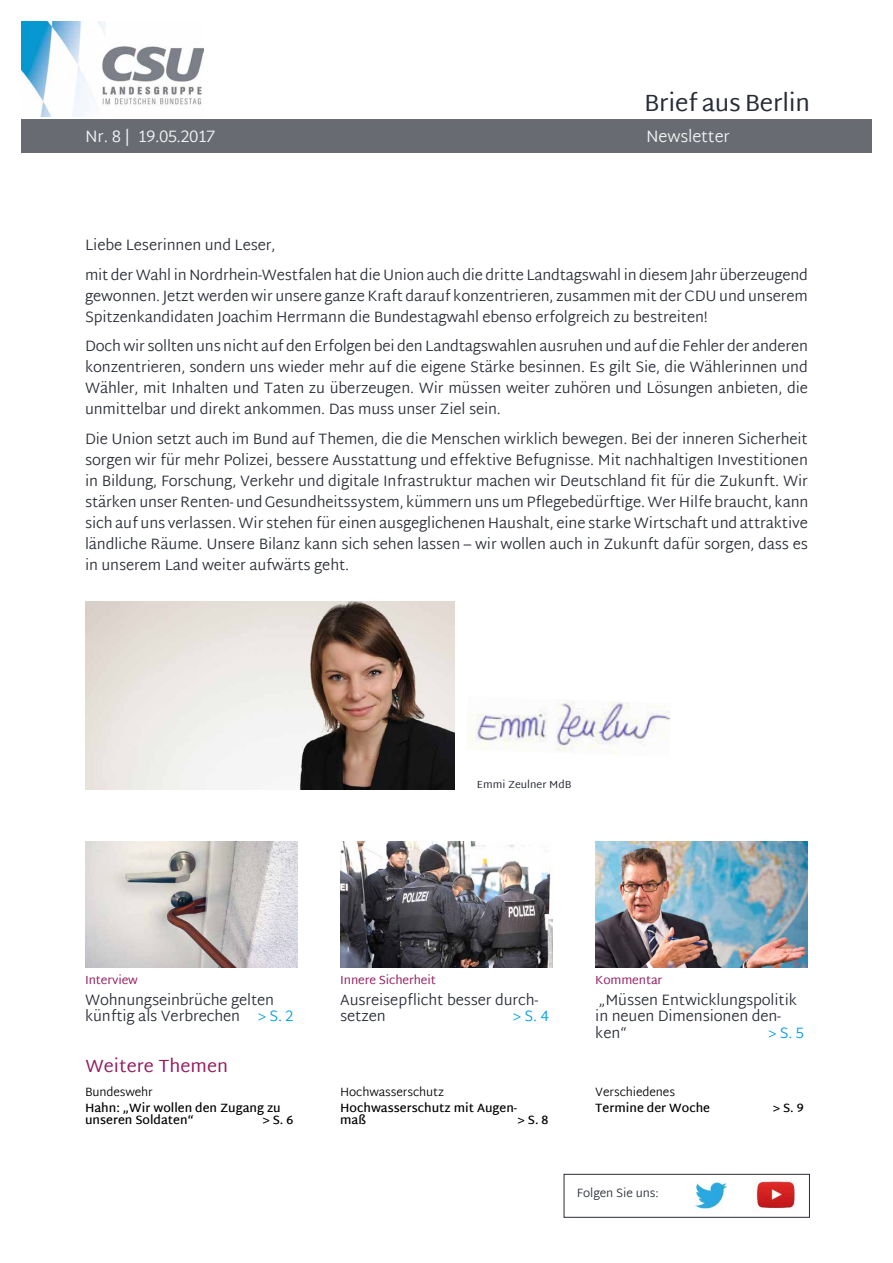
<style>
.page{position:relative;width:893px;height:1263px;background:#fff}
.page>*{position:absolute;margin:0;border:0;box-sizing:border-box;transform-origin:0 0}
.t1{font:24px "Martel Sans";letter-spacing:-.01em;color:#282c36}
._06_Weitere_Themen_B{font:18px "Martel Sans";color:#951d5e}
.t2{font:300 16.5px "Martel Sans";letter-spacing:-.01em;color:#f1f1f2}
._04_BaB_Fließtext{font:300 15px/21px "Martel Sans";letter-spacing:-.01em;color:#282c36;text-align:justify}
._06_BaB_Inhalt_II{font:300 15px/16.5px "Martel Sans";letter-spacing:-.01em;color:#282c36}
._06_BaB_Inhalt_II-2{font:300 15px "Martel Sans";color:#009ee0}
._06_BaB_Ü2_Weitere_T{font:600 12px/12px "Martel Sans";color:#000}
._06_BaB_Ü1_Weitere_T{font:300 12px "Martel Sans";letter-spacing:-.01em;color:#000}
._06_BaB_Inhalt_Beere{font:12px "Martel Sans";letter-spacing:-.01em;color:#951d5e}
._04_BaB_Fließtext-2{font:300 12px "Martel Sans";letter-spacing:-.01em;color:#282c36}
._07_BaB_Name_MdB{font:10.5px "Martel Sans";color:#282c36}
.s1{color:#009ee0}
</style>
<div class="page">
<img style="left:21px;top:21px;width:182px;height:96px">
<div style="left:21px;top:119px;width:851px;height:33px;background:#686b72"></div>
<img style="left:340px;top:842px;width:213px;height:125px">
<img style="left:595px;top:842px;width:213px;height:125px">
<img style="left:85px;top:842px;width:213px;height:125px">
<div style="left:564px;top:1174px;width:246px;height:43px;border:1px solid #282c36"></div>
<img style="left:695px;top:1181px;width:31px;height:29px">
<img style="left:755px;top:1181px;width:40px;height:28px">
<img style="left:466px;top:700px;width:205px;height:55px">
<img style="left:85px;top:601px;width:369px;height:189px">
<h1 class="t1" style="left:644px;top:88px;width:167px">Brief aus Berlin</h1>
<p class="t2" style="left:85px;top:125px;width:132px">Nr. 8 | 19.05.2017</p>
<p class="t2" style="left:646px;top:125px;width:85px">Newsletter</p>
<p class="_04_BaB_Fließtext" style="left:85px;top:235px;width:192px">Liebe Leserinnen und Leser,</p>
<p class="_04_BaB_Fließtext" style="left:85px;top:265px;width:724px">mit der Wahl in Nordrhein-Westfalen hat die Union auch die dritte Landtagswahl in diesem Jahr überzeugend gewonnen. Jetzt werden wir unsere ganze Kraft darauf konzentrieren, zusammen mit der CDU und unserem Spitzenkandidaten Joachim Herrmann die Bundestagwahl ebenso erfolgreich zu bestreiten!</p>
<p class="_04_BaB_Fließtext" style="left:85px;top:336px;width:724px">Doch wir sollten uns nicht auf den Erfolgen bei den Landtagswahlen ausruhen und auf die Fehler der anderen konzentrieren, sondern uns wieder mehr auf die eigene Stärke besinnen. Es gilt Sie, die Wählerinnen und Wähler, mit Inhalten und Taten zu überzeugen. Wir müssen weiter zuhören und Lösungen anbieten, die unmittelbar und direkt ankommen. Das muss unser Ziel sein.</p>
<p class="_04_BaB_Fließtext" style="left:85px;top:429px;width:725px">Die Union setzt auch im Bund auf Themen, die die Menschen wirklich bewegen. Bei der inneren Sicherheit sorgen wir für mehr Polizei, bessere Ausstattung und effektive Befugnisse. Mit nachhaltigen Investitionen in Bildung, Forschung, Verkehr und digitale Infrastruktur machen wir Deutschland fit für die Zukunft. Wir stärken unser Renten- und Gesundheitssystem, kümmern uns um Pflegebedürftige. Wer Hilfe braucht, kann sich auf uns verlassen. Wir stehen für einen ausgeglichenen Haushalt, eine starke Wirtschaft und attraktive ländliche Räume. Unsere Bilanz kann sich sehen lassen – wir wollen auch in Zukunft dafür sorgen, dass es in unserem Land weiter aufwärts geht.</p>
<p class="_07_BaB_Name_MdB" style="left:477px;top:779px;width:96px">Emmi Zeulner MdB</p>
<p class="_06_BaB_Inhalt_Beere" style="left:85px;top:973px;width:54px">Interview</p>
<p class="_06_BaB_Inhalt_II" style="left:85px;top:992px;width:210px">Wohnungseinbrüche gelten künftig als Verbrechen <span class="s1">&gt; S. 2</span></p>
<p class="_06_BaB_Inhalt_Beere" style="left:340px;top:973px;width:97px">Innere Sicherheit</p>
<p class="_06_BaB_Inhalt_II" style="left:340px;top:992px;width:200px">Ausreisepflicht besser durch&shy;setzen</p>
<p class="_06_BaB_Inhalt_II-2" style="left:513px;top:1005px;width:37px">&gt; S. 4</p>
<p class="_06_BaB_Inhalt_Beere" style="left:595px;top:973px;width:69px">Kommentar</p>
<p class="_06_BaB_Inhalt_II" style="left:595px;top:992px;width:203px">„Müssen Entwicklungspolitik in neuen Dimensionen den&shy;ken“</p>
<p class="_06_BaB_Inhalt_II-2" style="left:768px;top:1022px;width:37px">&gt; S. 5</p>
<p class="_06_Weitere_Themen_B" style="left:85px;top:1055px;width:144px">Weitere Themen</p>
<p class="_06_BaB_Ü1_Weitere_T" style="left:85px;top:1083px;width:69px">Bundeswehr</p>
<p class="_06_BaB_Ü2_Weitere_T" style="left:85px;top:1102px;width:197px">Hahn: „Wir wollen den Zugang zu unseren Soldaten“</p>
<p class="_06_BaB_Ü2_Weitere_T" style="left:263px;top:1114px;width:32px">&gt; S. 6</p>
<p class="_06_BaB_Ü1_Weitere_T" style="left:340px;top:1083px;width:105px">Hochwasserschutz</p>
<p class="_06_BaB_Ü2_Weitere_T" style="left:340px;top:1102px;width:179px">Hochwasserschutz mit Augen&shy;maß</p>
<p class="_06_BaB_Ü2_Weitere_T" style="left:518px;top:1114px;width:32px">&gt; S. 8</p>
<p class="_06_BaB_Ü1_Weitere_T" style="left:595px;top:1083px;width:81px">Verschiedenes</p>
<p class="_06_BaB_Ü2_Weitere_T" style="left:595px;top:1102px;width:116px">Termine der Woche</p>
<p class="_06_BaB_Ü2_Weitere_T" style="left:773px;top:1102px;width:32px">&gt; S. 9</p>
<p class="_04_BaB_Fließtext-2" style="left:577px;top:1184px;width:83px">Folgen Sie uns:</p>
</div>
